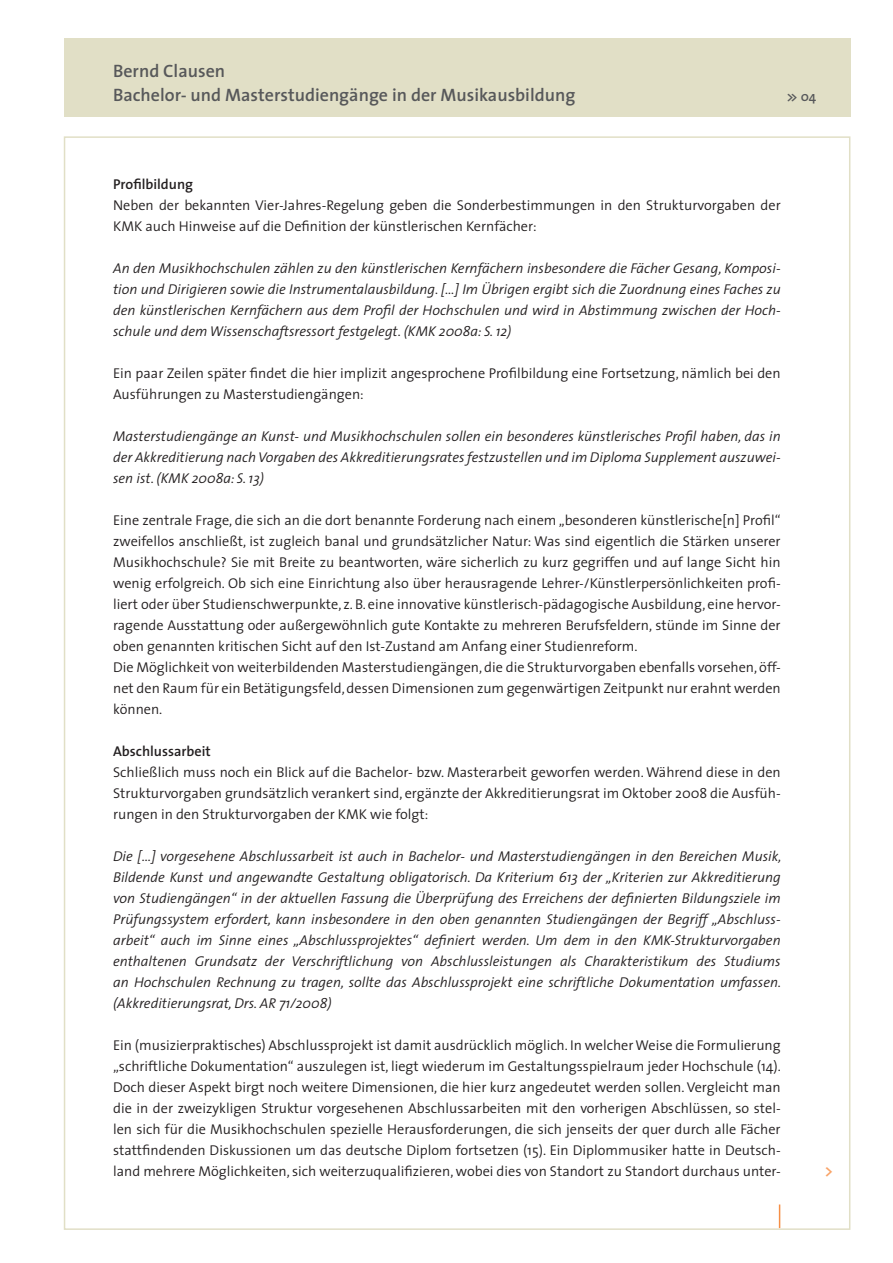
<style>
.page{position:relative;width:893px;height:1263px;background:#fff}
.page>*{position:absolute;margin:0;border:0;box-sizing:border-box;transform-origin:0 0}
.t1{font:600 18px/24px "The Sans";color:#57585a}
.t2{font:600 16.5px "The Sans";color:#f9a367}
.t3{font:300 14.25px/21px "The Sans";color:#231f20}
.t4{font:italic 300 14.25px/21px "The Sans";color:#231f20;text-align:justify}
.t5{font:600 14.25px "The Sans";color:#231f20}
.t6{font:600 13.5px "The Sans";color:#57585a}
</style>
<div class="page">
<div style="left:64px;top:38px;width:786px;height:79px;background:#e1dfc6"></div>
<svg style="left:779px;top:1204px;width:1px;height:24px"></svg>
<p class="t1" style="left:113px;top:59px;width:464px">Bernd Clausen<br>Bachelor- und Masterstudiengänge in der Musikausbildung</p>
<p class="t6" style="left:787px;top:88px;width:31px">&gt;&gt; 04</p>
<p class="t5" style="left:113px;top:175px;width:82px">Profilbildung</p>
<p class="t3" style="left:113px;top:195px;width:669px">Neben der bekannten Vier-Jahres-Regelung geben die Sonderbestimmungen in den Strukturvorgaben der<br>KMK auch Hinweise auf die Definition der künstlerischen Kernfächer:</p>
<p class="t4" style="left:113px;top:258px;width:669px">An den Musikhochschulen zählen zu den künstlerischen Kernfächern insbesondere die Fächer Gesang, Komposi&shy;tion und Dirigieren sowie die Instrumentalausbildung. [...] Im Übrigen ergibt sich die Zuordnung eines Faches zu den künstlerischen Kernfächern aus dem Profil der Hochschulen und wird in Abstimmung zwischen der Hoch&shy;schule und dem Wissenschaftsressort festgelegt. (KMK 2008a: S. 12)</p>
<p class="t3" style="left:113px;top:363px;width:669px">Ein paar Zeilen später findet die hier implizit angesprochene Profilbildung eine Fortsetzung, nämlich bei den<br>Ausführungen zu Masterstudiengängen:</p>
<p class="t4" style="left:113px;top:426px;width:669px">Masterstudiengänge an Kunst- und Musikhochschulen sollen ein besonderes künstlerisches Profil haben, das in der Akkreditierung nach Vorgaben des Akkreditierungsrates festzustellen und im Diploma Supplement auszuwei&shy;sen ist. (KMK 2008a: S. 13)</p>
<p class="t3" style="left:113px;top:510px;width:669px">Eine zentrale Frage, die sich an die dort benannte Forderung nach einem „besonderen künstlerische[n] Profil“ zweifellos anschließt, ist zugleich banal und grundsätzlicher Natur: Was sind eigentlich die Stärken unserer Musikhochschule? Sie mit Breite zu beantworten, wäre sicherlich zu kurz gegriffen und auf lange Sicht hin wenig erfolgreich. Ob sich eine Einrichtung also über herausragende Lehrer-/Künstlerpersönlichkeiten profi&shy;liert oder über Studienschwerpunkte, z. B. eine innovative künstlerisch-pädagogische Ausbildung, eine hervor&shy;ragende Ausstattung oder außergewöhnlich gute Kontakte zu mehreren Berufsfeldern, stünde im Sinne der oben genannten kritischen Sicht auf den Ist-Zustand am Anfang einer Studienreform.<br>Die Möglichkeit von weiterbildenden Masterstudiengängen, die die Strukturvorgaben ebenfalls vorsehen, öff&shy;net den Raum für ein Betätigungsfeld, dessen Dimensionen zum gegenwärtigen Zeitpunkt nur erahnt werden können.</p>
<p class="t5" style="left:113px;top:742px;width:99px">Abschlussarbeit</p>
<p class="t3" style="left:113px;top:762px;width:669px;text-align:justify">Schließlich muss noch ein Blick auf die Bachelor- bzw. Masterarbeit geworfen werden. Während diese in den Strukturvorgaben grundsätzlich verankert sind, ergänzte der Akkreditierungsrat im Oktober 2008 die Ausfüh&shy;rungen in den Strukturvorgaben der KMK wie folgt:</p>
<p class="t4" style="left:113px;top:846px;width:670px">Die [...] vorgesehene Abschlussarbeit ist auch in Bachelor- und Masterstudiengängen in den Bereichen Musik, Bildende Kunst und angewandte Gestaltung obligatorisch. Da Kriterium 613 der „Kriterien zur Akkreditierung von Studiengängen“ in der aktuellen Fassung die Überprüfung des Erreichens der definierten Bildungsziele im Prüfungssystem erfordert, kann insbesondere in den oben genannten Studiengängen der Begriff „Abschluss&shy;arbeit“ auch im Sinne eines „Abschlussprojektes“ definiert werden. Um dem in den KMK-Strukturvorgaben enthaltenen Grundsatz der Verschriftlichung von Abschlussleistungen als Charakteristikum des Studiums an Hochschulen Rechnung zu tragen, sollte das Abschlussprojekt eine schriftliche Dokumentation umfassen. (Akkreditierungsrat, Drs. AR 71/2008)</p>
<p class="t3" style="left:113px;top:1035px;width:669px;text-align:justify">Ein (musizierpraktisches) Abschlussprojekt ist damit ausdrücklich möglich. In welcher Weise die Formulierung „schriftliche Dokumentation“ auszulegen ist, liegt wiederum im Gestaltungsspielraum jeder Hochschule (14).<br>Doch dieser Aspekt birgt noch weitere Dimensionen, die hier kurz angedeutet werden sollen. Vergleicht man die in der zweizykligen Struktur vorgesehenen Abschlussarbeiten mit den vorherigen Abschlüssen, so stel&shy;len sich für die Musikhochschulen spezielle Herausforderungen, die sich jenseits der quer durch alle Fächer stattfindenden Diskussionen um das deutsche Diplom fortsetzen (15). Ein Diplommusiker hatte in Deutsch&shy;land mehrere Möglichkeiten, sich weiterzuqualifizieren, wobei dies von Standort zu Standort durchaus unter-</p>
<p class="t2" style="left:825px;top:1159px;width:10px">&gt;</p>
</div>
